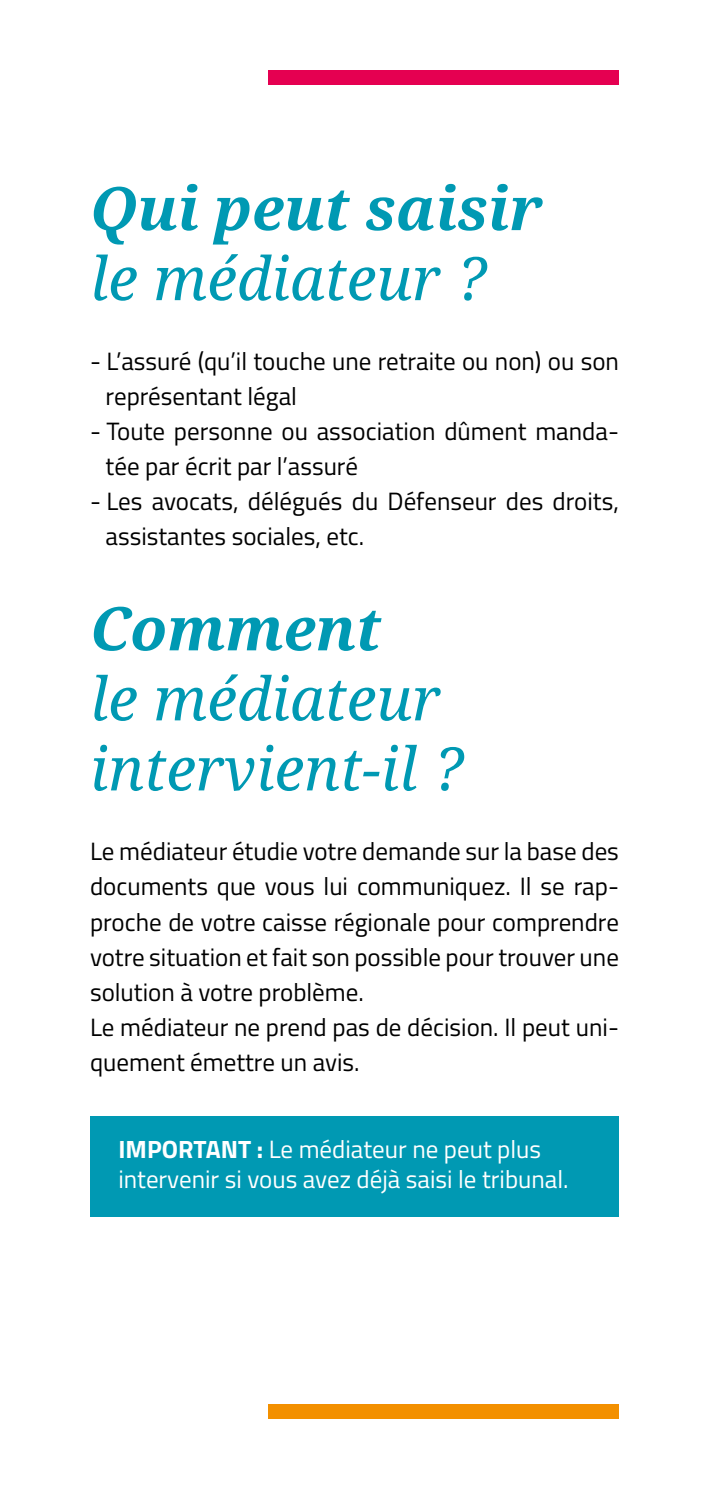
<style>
.page{position:relative;width:709px;height:1489px;background:#fff}
.page>*{position:absolute;margin:0;border:0;box-sizing:border-box;transform-origin:0 0}
.Titre1{font:italic 60px/70px "Noto Serif";color:#0099b3}
.Titre1-2{font:italic 700 60px/70px "Noto Serif";color:#0099b3}
.Txt_courant{font:25px/35px "Titillium Web";color:#000}
.Txt_courant-2{font:25px/30px "Titillium Web";color:#fff}
.s1{font-weight:400}
.s2{font-weight:700}
</style>
<div class="page">
<div style="left:90px;top:1115px;width:529px;height:101px;background:#0099b3"></div>
<div style="left:268px;top:71px;width:351px;height:14px;background:#e50051"></div>
<div style="left:268px;top:1403px;width:351px;height:14px;background:#f39000"></div>
<p class="Titre1-2" style="left:90px;top:172px;width:454px">Qui peut saisir <span class="s1">le médiateur ?</span></p>
<p class="Txt_courant" style="left:106px;top:343px;width:515px;text-indent:-16px">- L’assuré (qu’il touche une retraite ou non) ou son représentant légal</p>
<p class="Txt_courant" style="left:106px;top:413px;width:515px;text-indent:-16px">- Toute personne ou association dûment manda&shy;tée par écrit par l’assuré</p>
<p class="Txt_courant" style="left:106px;top:483px;width:515px;text-indent:-16px">- Les avocats, délégués du Défenseur des droits, assistantes sociales, etc.</p>
<p class="Titre1" style="left:90px;top:591px;width:374px"><span class="s2">Comment<br></span>le médiateur intervient-il ?</p>
<p class="Txt_courant" style="left:90px;top:833px;width:530px;text-align:justify">Le médiateur étudie votre demande sur la base des documents que vous lui communiquez. Il se rap&shy;proche de votre caisse régionale pour comprendre votre situation et fait son possible pour trouver une solution à votre problème.</p>
<p class="Txt_courant" style="left:90px;top:1008px;width:530px">Le médiateur ne prend pas de décision. Il peut uni&shy;quement émettre un avis.</p>
<p class="Txt_courant-2" style="left:118px;top:1133px;width:451px"><span class="s2">IMPORTANT :</span> Le médiateur ne peut plus intervenir si vous avez déjà saisi le tribunal.</p>
</div>
